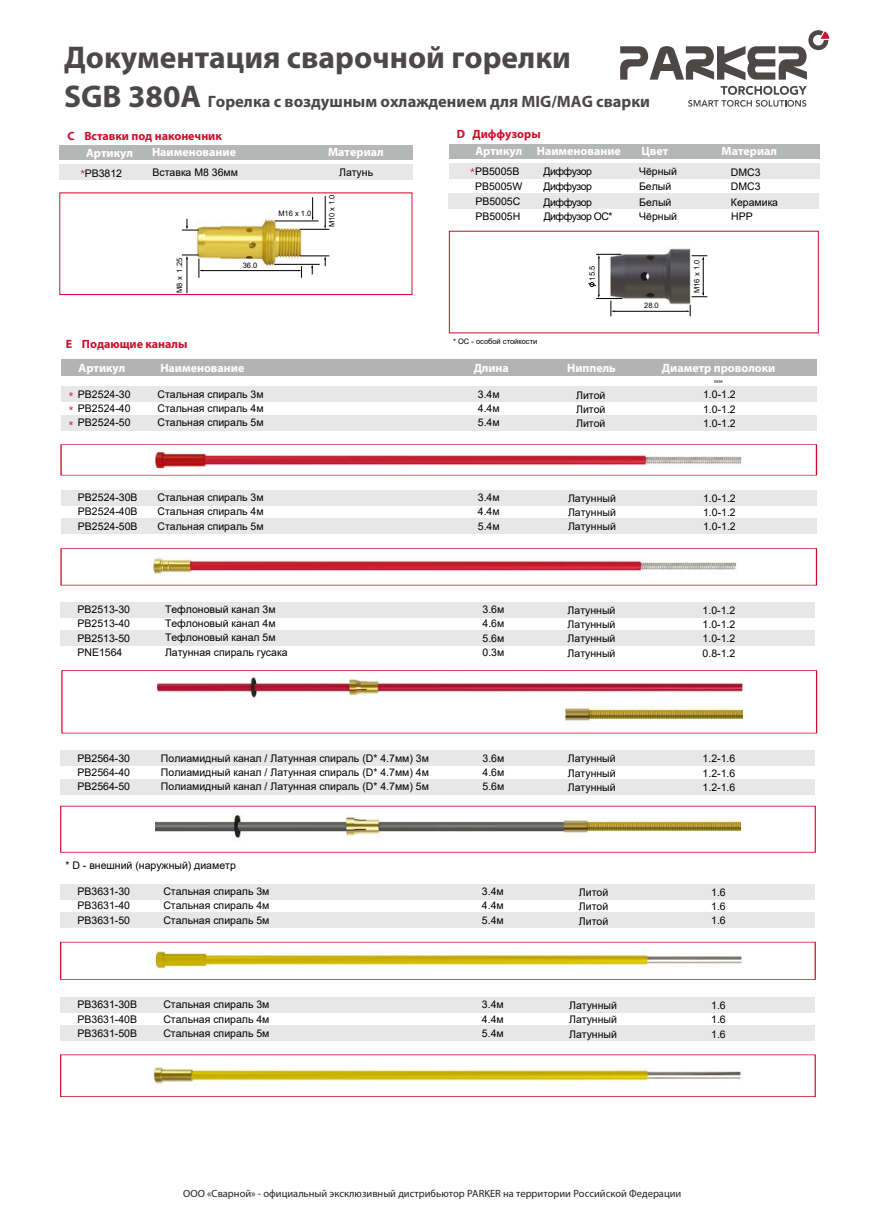
<style>
.page{position:relative;width:893px;height:1225px;background:#fff}
.page>*{position:absolute;margin:0;border:0;box-sizing:border-box;transform-origin:0 0}
.t1{font:700 31.5px "Myriad Pro";color:#4c4848}
.t2{font:700 16.5px "Myriad Pro";color:#4c4848}
.t3{font:13.5px/14.1px "Arial Light PL";color:#d00a2c;text-align:justify}
.t4{font:700 12px "Myriad Pro";color:#fff}
.t5{font:700 12px "Myriad Pro";color:#d00a2c}
.t6{font:10.5px/14.2px "Arial";color:#000;text-align:justify}
.t7{font:10.5px "Myriad Pro";color:#231f20}
.t8{font:10.5px/14.2px "Arial";letter-spacing:-.05em;color:#000}
.t9{font:7.5px "Arial";color:#000}
.t10{font:700 6px "Myriad Pro";color:#767575}
.s1{font-size:31.5px}
.s2{font-style:inherit}
</style>
<div class="page">
<img style="left:153px;top:1067px;width:588px;height:19px">
<img style="left:140px;top:941px;width:617px;height:28px">
<img style="left:135px;top:557px;width:617px;height:29px">
<svg style="left:620px;top:30px;width:209px;height:50px"></svg>
<div style="left:657px;top:64px;width:18px;height:6px;background:#4c4848"></div>
<svg style="left:688px;top:86px;width:119px;height:21px"></svg>
<div style="left:449px;top:144px;width:370px;height:15px;background:#b5b6b6"></div>
<div style="left:449px;top:164px;width:370px;height:15px;background:#e7e7e8"></div>
<svg style="left:470px;top:168px;width:4px;height:4px"></svg>
<div style="left:448px;top:193px;width:371px;height:16px;background:#e7e7e8"></div>
<div style="left:59px;top:145px;width:354px;height:15px;background:#b5b6b6"></div>
<div style="left:59px;top:165px;width:354px;height:15px;background:#e7e7e8"></div>
<svg style="left:81px;top:170px;width:4px;height:4px"></svg>
<img style="left:194px;top:219px;width:109px;height:47px">
<div style="left:60px;top:193px;width:352px;height:102px;border:1px solid #d00a2c"></div>
<hr style="left:325px;top:196px;width:1px;height:30px;background:#000">
<hr style="left:274px;top:264px;width:46px;height:1px;background:#000">
<svg style="left:300px;top:197px;width:29px;height:33px"></svg>
<hr style="left:275px;top:221px;width:44px;height:1px;background:#000">
<hr style="left:202px;top:270px;width:97px;height:1px;background:#000">
<svg style="left:298px;top:256px;width:31px;height:22px"></svg>
<hr style="left:187px;top:257px;width:1px;height:36px;background:#000">
<svg style="left:182px;top:219px;width:17px;height:12px"></svg>
<svg style="left:182px;top:255px;width:21px;height:23px"></svg>
<img style="left:609px;top:248px;width:86px;height:57px">
<hr style="left:599px;top:257px;width:1px;height:39px;background:#000">
<svg style="left:596px;top:254px;width:25px;height:4px"></svg>
<svg style="left:588px;top:282px;width:8px;height:5px"></svg>
<hr style="left:703px;top:258px;width:1px;height:37px;background:#000">
<svg style="left:692px;top:255px;width:15px;height:5px"></svg>
<svg style="left:692px;top:293px;width:15px;height:4px"></svg>
<hr style="left:614px;top:311px;width:72px;height:1px;background:#000">
<svg style="left:686px;top:305px;width:5px;height:11px"></svg>
<svg style="left:596px;top:295px;width:26px;height:21px"></svg>
<img style="left:139px;top:430px;width:618px;height:46px">
<div style="left:61px;top:490px;width:756px;height:15px;background:#e7e7e8"></div>
<div style="left:61px;top:518px;width:756px;height:15px;background:#e7e7e8"></div>
<div style="left:61px;top:359px;width:755px;height:17px;background:#b3b3b4"></div>
<div style="left:61px;top:386px;width:755px;height:16px;background:#e7e7e8"></div>
<div style="left:61px;top:415px;width:755px;height:15px;background:#e7e7e8"></div>
<div style="left:61px;top:602px;width:754px;height:15px;background:#e7e7e8"></div>
<div style="left:61px;top:630px;width:754px;height:15px;background:#e7e7e8"></div>
<img style="left:156px;top:677px;width:587px;height:39px">
<img style="left:566px;top:702px;width:176px;height:19px">
<div style="left:61px;top:750px;width:754px;height:16px;background:#e7e7e8"></div>
<div style="left:61px;top:779px;width:754px;height:15px;background:#e7e7e8"></div>
<img style="left:156px;top:805px;width:580px;height:33px">
<img style="left:564px;top:815px;width:177px;height:23px">
<div style="left:61px;top:884px;width:754px;height:15px;background:#e7e7e8"></div>
<div style="left:61px;top:912px;width:754px;height:15px;background:#e7e7e8"></div>
<div style="left:61px;top:997px;width:754px;height:15px;background:#e7e7e8"></div>
<div style="left:61px;top:1025px;width:754px;height:15px;background:#e7e7e8"></div>
<h1 class="t1" style="left:64px;top:37px;width:508px">Документация сварочной горелки</h1>
<h2 class="t2" style="left:64px;top:90px;width:587px"><span class="s1">SGB 380A</span> Горелка с воздушным охлаждением для MIG/MAG сварки</h2>
<p class="t5" style="left:67px;top:128px;width:156px">C Вставки под наконечник</p>
<p class="t6" style="left:85px;top:166px;width:39px">PB3812</p>
<p class="t4" style="left:86px;top:145px;width:48px">Артикул</p>
<p class="t4" style="left:152px;top:144px;width:85px">Наименование</p>
<p class="t4" style="left:328px;top:144px;width:57px">Материал</p>
<p class="t6" style="left:153px;top:165px;width:87px">Вставка М8 36мм</p>
<p class="t6" style="left:339px;top:165px;width:36px">Латунь</p>
<p class="t9" style="left:278px;top:208px;width:34px">M16 x 1.0</p>
<p class="t9" style="left:327px;top:227px;width:34px;rotate:-90deg">M10 x 1.0</p>
<p class="t5" style="left:457px;top:126px;width:85px">D Диффузоры</p>
<p class="t4" style="left:475px;top:143px;width:147px">Артикул Наименование</p>
<p class="t8" style="left:544px;top:164px;width:50px">Диффузор<br>Диффузор</p>
<p class="t4" style="left:641px;top:143px;width:28px">Цвет</p>
<p class="t4" style="left:722px;top:143px;width:57px">Материал</p>
<p class="t6" style="left:475px;top:164px;width:49px">PB5005B<br>PB5005W</p>
<p class="t6" style="left:639px;top:164px;width:39px">Чёрный<br>Белый</p>
<p class="t6" style="left:731px;top:165px;width:31px">DMC3<br>DMC3</p>
<p class="t6" style="left:475px;top:194px;width:46px">PB5005C</p>
<p class="t8" style="left:544px;top:195px;width:71px">Диффузор<br>Диффузор ОС*</p>
<p class="t6" style="left:731px;top:194px;width:49px;line-height:14.7px">Керамика<br>НРР</p>
<p class="t6" style="left:639px;top:195px;width:34px">Белый</p>
<p class="t6" style="left:475px;top:209px;width:46px">PB5005H</p>
<p class="t6" style="left:639px;top:209px;width:39px">Чёрный</p>
<p class="t9" style="left:174px;top:293px;width:37px;rotate:-90deg">M8 x 1.25</p>
<p class="t9" style="left:587px;top:281px;width:16px;rotate:-90deg">15.5</p>
<p class="t9" style="left:692px;top:293px;width:34px;rotate:-90deg">M16 x 1.0</p>
<p class="t9" style="left:644px;top:301px;width:16px">28.0</p>
<p class="t9" style="left:243px;top:260px;width:16px">36.0</p>
<p class="t5" style="left:66px;top:336px;width:123px">E Подающие каналы</p>
<p class="t9" style="left:453px;top:336px;width:86px"><span class="s2">*</span> ОС - особой стойкости</p>
<p class="t4" style="left:78px;top:360px;width:48px">Артикул</p>
<p class="t4" style="left:160px;top:360px;width:85px">Наименование</p>
<p class="t4" style="left:474px;top:360px;width:37px">Длина</p>
<p class="t4" style="left:567px;top:360px;width:50px">Ниппель</p>
<p class="t4" style="left:662px;top:360px;width:115px">Диаметр проволоки</p>
<p class="t10" style="left:714px;top:377px;width:10px">мм</p>
<p class="t3" style="left:68px;top:390px;width:7px">* * *</p>
<p class="t6" style="left:157px;top:387px;width:108px">Стальная спираль 3м Стальная спираль 4м Стальная спираль 5м</p>
<p class="t6" style="left:478px;top:387px;width:23px">3.4м 4.4м 5.4м</p>
<p class="t6" style="left:78px;top:387px;width:54px">PB2524-30<br>PB2524-40<br>PB2524-50</p>
<p class="t6" style="left:576px;top:388px;width:31px">Литой Литой Литой</p>
<p class="t6" style="left:703px;top:387px;width:34px">1.0-1.2<br>1.0-1.2<br>1.0-1.2</p>
<p class="t6" style="left:157px;top:490px;width:108px">Стальная спираль 3м Стальная спираль 4м Стальная спираль 5м</p>
<p class="t6" style="left:478px;top:490px;width:23px">3.4м 4.4м 5.4м</p>
<p class="t6" style="left:78px;top:490px;width:61px">PB2524-30B PB2524-40B PB2524-50B</p>
<p class="t6" style="left:568px;top:491px;width:49px">Латунный Латунный Латунный</p>
<p class="t6" style="left:703px;top:491px;width:34px">1.0-1.2<br>1.0-1.2<br>1.0-1.2</p>
<p class="t6" style="left:165px;top:602px;width:124px;text-align:left">Тефлоновый канал 3м<br>Тефлоновый канал 4м<br>Тефлоновый канал 5м<br>Латунная спираль гусака</p>
<p class="t6" style="left:482px;top:602px;width:23px">3.6м 4.6м 5.6м 0.3м</p>
<p class="t6" style="left:78px;top:602px;width:54px">PB2513-30<br>PB2513-40<br>PB2513-50<br>PNE1564</p>
<p class="t6" style="left:568px;top:603px;width:49px">Латунный Латунный Латунный Латунный</p>
<p class="t6" style="left:703px;top:603px;width:34px">1.0-1.2<br>1.0-1.2<br>1.0-1.2<br>0.8-1.2</p>
<p class="t6" style="left:78px;top:751px;width:54px">PB2564-30<br>PB2564-40<br>PB2564-50</p>
<p class="t6" style="left:568px;top:751px;width:49px">Латунный Латунный Латунный</p>
<p class="t6" style="left:703px;top:751px;width:34px">1.2-1.6<br>1.2-1.6<br>1.2-1.6</p>
<p class="t6" style="left:161px;top:751px;width:269px">Полиамидный канал / Латунная спираль (D* 4.7мм) 3м Полиамидный канал / Латунная спираль (D* 4.7мм) 4м Полиамидный канал / Латунная спираль (D* 4.7мм) 5м</p>
<p class="t6" style="left:482px;top:751px;width:23px">3.6м 4.6м 5.6м</p>
<p class="t6" style="left:65px;top:858px;width:172px">* D - внешний (наружный) диаметр</p>
<p class="t6" style="left:163px;top:884px;width:108px">Стальная спираль 3м Стальная спираль 4м Стальная спираль 5м</p>
<p class="t6" style="left:482px;top:884px;width:23px">3.4м 4.4м 5.4м</p>
<p class="t6" style="left:78px;top:884px;width:54px">PB3631-30<br>PB3631-40<br>PB3631-50</p>
<p class="t6" style="left:579px;top:885px;width:31px">Литой Литой Литой</p>
<p class="t6" style="left:711px;top:885px;width:16px">1.6<br>1.6<br>1.6</p>
<p class="t6" style="left:163px;top:997px;width:108px">Стальная спираль 3м Стальная спираль 4м Стальная спираль 5м</p>
<p class="t6" style="left:482px;top:997px;width:23px">3.4м 4.4м 5.4м</p>
<p class="t6" style="left:78px;top:997px;width:61px">PB3631-30B PB3631-40B PB3631-50B</p>
<p class="t6" style="left:569px;top:998px;width:49px">Латунный Латунный Латунный</p>
<p class="t6" style="left:711px;top:998px;width:16px">1.6<br>1.6<br>1.6</p>
<p class="t7" style="left:183px;top:1187px;width:500px">ООО «Сварной» - официальный эксклюзивный дистрибьютор PARKER на территории Российской Федерации</p>
</div>
